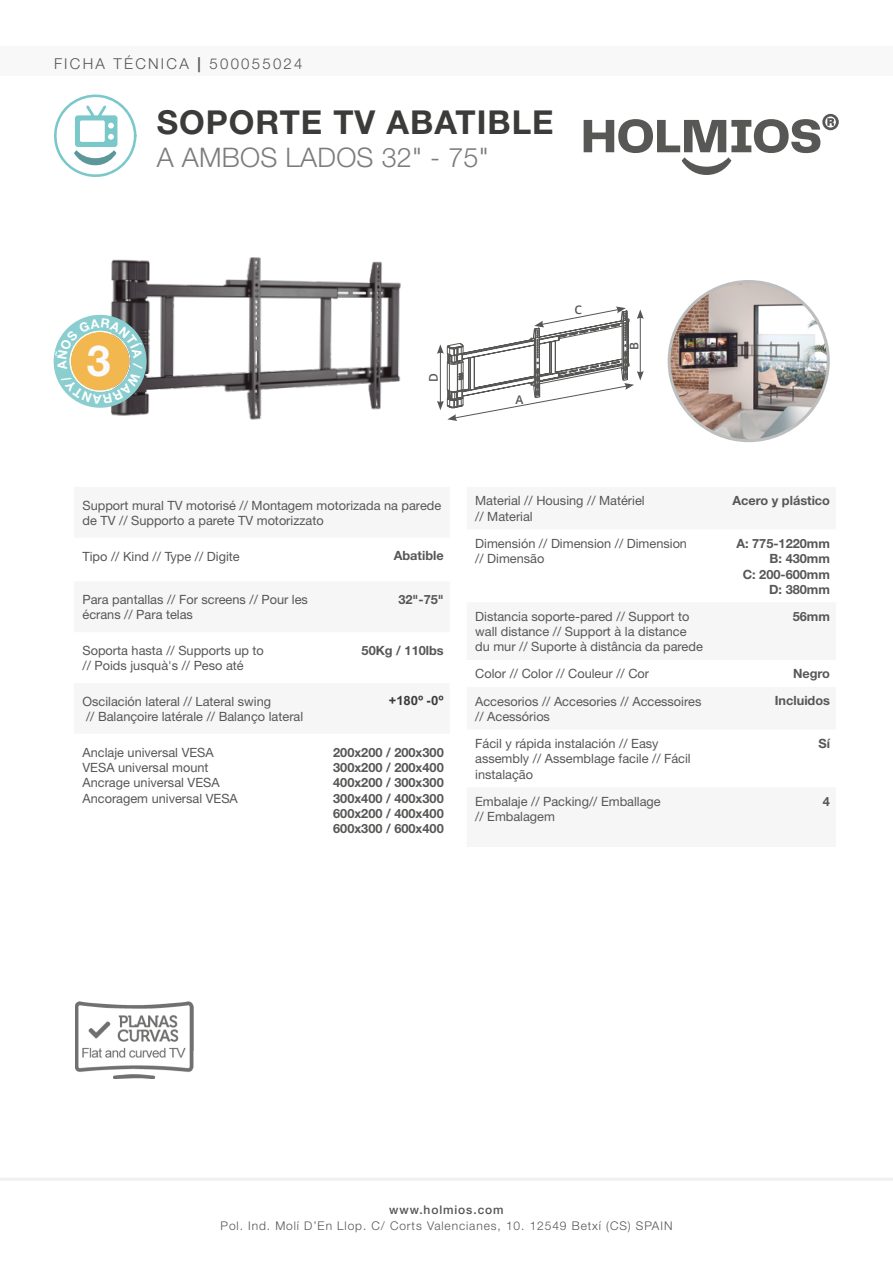
<style>
.page{position:relative;width:893px;height:1263px;background:#fff}
.page>*{position:absolute;margin:0;border:0;box-sizing:border-box;transform-origin:0 0}
.t1{font:700 42.9px "Helvetica Neue";color:#f9faf9}
.t2{font:700 33px "Helvetica Neue";letter-spacing:.03em;color:#3b3b3a}
.t3{font:300 27px "Helvetica Neue";letter-spacing:.01em;color:#7c7c7b}
.t4{font:300 15px "Helvetica Neue";letter-spacing:.15em;color:#565555}
.t5{font:12.75px/15.3px "Helvetica Neue";color:#575756}
.t6{font:700 12.75px/15.3px "Helvetica Neue";color:#575756;text-align:right}
.t7{font:700 12.75px "Arial Nova";color:#3b3b3a}
.t8{font:300 12px "Helvetica Neue";letter-spacing:.075em;color:#565555}
.t9{font:500 12px "Helvetica Neue";letter-spacing:.075em;color:#565555}
.t10{font:600 12px "Open Sans";color:#565555}
.s1{font-weight:700}
</style>
<div class="page">
<hr style="left:0;top:1178px;width:893px;height:3px;background:#f0f0f0">
<div style="left:0;top:47px;width:893px;height:29px;background:#f8f8f8"></div>
<svg style="left:584px;top:114px;width:255px;height:61px"></svg>
<svg style="left:54px;top:94px;width:82px;height:83px"></svg>
<img style="left:101px;top:257px;width:300px;height:163px">
<img style="left:75px;top:1002px;width:119px;height:77px">
<img style="left:669px;top:281px;width:159px;height:160px;border-radius:80px">
<div style="left:668px;top:280px;width:162px;height:162px;border:3px solid #bdbebe;border-radius:50%"></div>
<svg style="left:437px;top:306px;width:207px;height:115px"></svg>
<svg style="left:54px;top:315px;width:93px;height:93px;background:#b2bd9e"></svg>
<p class="t4" style="left:54px;top:54px;width:250px">FICHA TÉCNICA <span class="s1">|</span> 500055024</p>
<h2 class="t2" style="left:157px;top:102px;width:398px">SOPORTE TV ABATIBLE</h2>
<h3 class="t3" style="left:157px;top:141px;width:334px">A AMBOS LADOS 32" - 75"</h3>
<h1 class="t1" style="left:87px;top:334px;width:25px">3</h1>
<p class="t10" style="left:425px;top:382px;width:10px;rotate:-90deg">D</p>
<p class="t10" style="left:515px;top:391px;width:9px">A</p>
<p class="t10" style="left:574px;top:301px;width:9px">C</p>
<p class="t10" style="left:626px;top:350px;width:9px;rotate:-90deg">B</p>
<p class="t5" style="left:82px;top:497px;width:360px">Support mural TV motorisé // Montagem motorizada na parede de TV // Supporto a parete TV motorizzato</p>
<p class="t5" style="left:82px;top:548px;width:159px">Tipo // Kind // Type // Digite</p>
<p class="t6" style="left:394px;top:548px;width:52px">Abatible</p>
<p class="t5" style="left:82px;top:592px;width:227px">Para pantallas // For screens // Pour les écrans // Para telas</p>
<p class="t6" style="left:398px;top:592px;width:47px">32"-75"</p>
<p class="t5" style="left:82px;top:643px;width:183px">Soporta hasta // Supports up to // Poids jusquà's // Peso até</p>
<p class="t6" style="left:362px;top:642px;width:84px">50Kg / 110lbs</p>
<p class="t5" style="left:82px;top:693px;width:222px">Oscilación lateral // Lateral swing<br>// Balançoire latérale // Balanço lateral</p>
<p class="t7" style="left:389px;top:693px;width:56px">+180º -0º</p>
<p class="t5" style="left:82px;top:744px;width:157px">Anclaje universal VESA<br>VESA universal mount<br>Ancrage universal VESA<br>Ancoragem universal VESA</p>
<p class="t6" style="left:333px;top:744px;width:112px;text-align:justify">200x200 / 200x300<br>300x200 / 200x400<br>400x200 / 300x300<br>300x400 / 400x300<br>600x200 / 400x400<br>600x300 / 600x400</p>
<p class="t5" style="left:475px;top:493px;width:171px">Material // Housing // Matériel // Material</p>
<p class="t6" style="left:732px;top:493px;width:99px">Acero y plástico</p>
<p class="t5" style="left:475px;top:536px;width:213px">Dimensión // Dimension // Dimension // Dimensão</p>
<p class="t6" style="left:736px;top:535px;width:95px">A: 775-1220mm<br>B: 430mm<br>C: 200-600mm<br>D: 380mm</p>
<p class="t5" style="left:475px;top:608px;width:229px">Distancia soporte-pared // Support to wall distance // Support à la distance du mur // Suporte à distância da parede</p>
<p class="t6" style="left:793px;top:608px;width:39px">56mm</p>
<p class="t5" style="left:475px;top:666px;width:175px">Color // Color // Couleur // Cor</p>
<p class="t6" style="left:793px;top:666px;width:39px">Negro</p>
<p class="t5" style="left:475px;top:693px;width:228px">Accesorios // Accesories // Accessoires // Acessórios</p>
<p class="t6" style="left:775px;top:693px;width:57px">Incluidos</p>
<p class="t5" style="left:475px;top:736px;width:217px">Fácil y rápida instalación // Easy assembly // Assemblage facile // Fácil instalação</p>
<p class="t6" style="left:818px;top:735px;width:13px">Sí</p>
<p class="t5" style="left:475px;top:793px;width:187px">Embalaje // Packing// Emballage // Embalagem</p>
<p class="t6" style="left:823px;top:793px;width:9px">4</p>
<p class="t9" style="left:389px;top:1202px;width:116px">www.holmios.com</p>
<p class="t8" style="left:221px;top:1219px;width:453px">Pol. Ind. Molí D’En Llop. C/ Corts Valencianes, 10. 12549 Betxí (CS) SPAIN</p>
</div>
